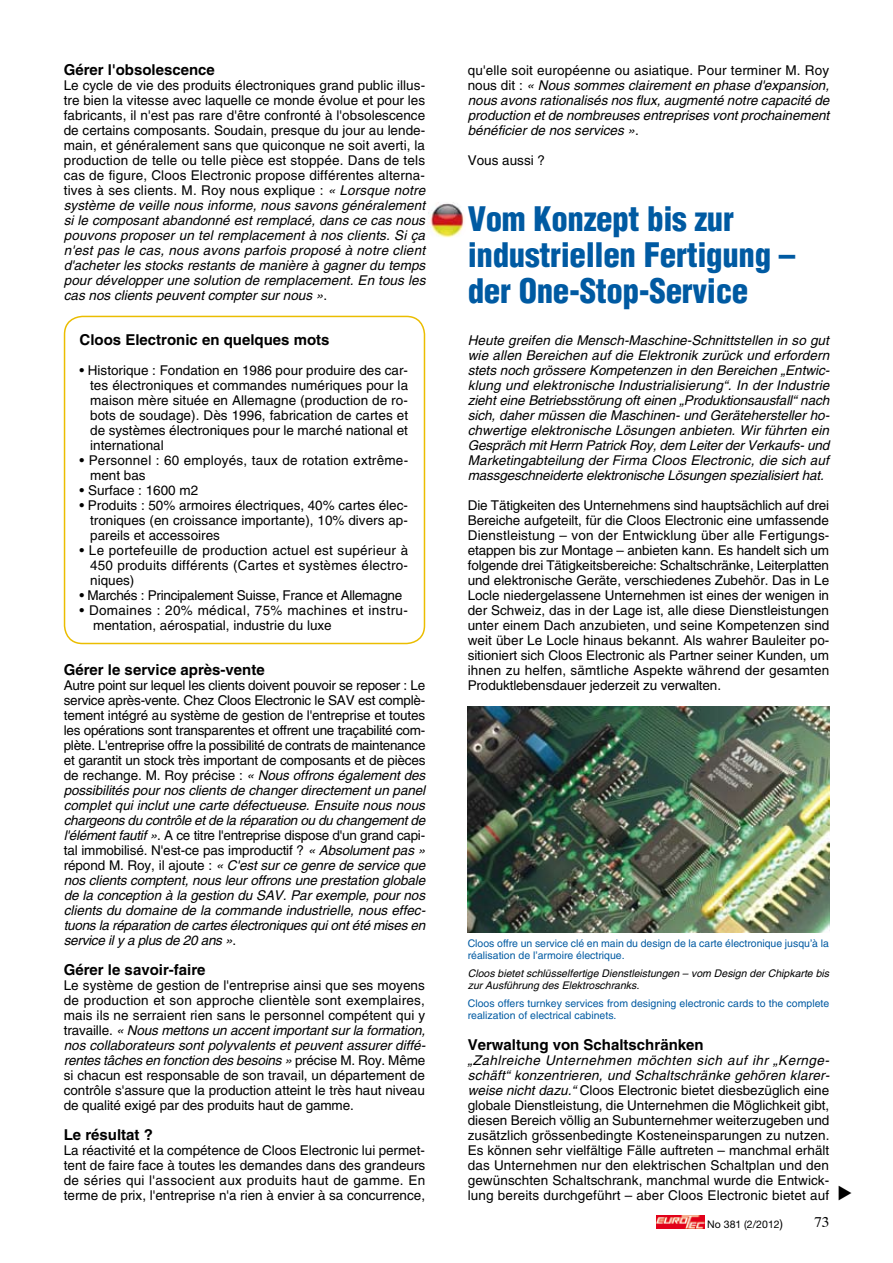
<style>
.page{position:relative;width:893px;height:1263px;background:#fff}
.page>*{position:absolute;margin:0;border:0;box-sizing:border-box;transform-origin:0 0}
.t1{font:900 condensed 33px/36px "Helvetica";letter-spacing:-.01em;color:#005aa2}
.t2{font:700 15px "Helvetica";color:#000}
.t3{font:13.5px/15px "Helvetica";color:#000;text-align:justify}
.t4{font:italic 13.5px/15px "Helvetica";letter-spacing:-.01em;color:#000;text-align:justify}
.t5{font:13.5px "Helvetica";letter-spacing:-.02em;color:#000}
.t6{font:10.5px/12px "Helvetica";color:#005aa2}
.t7{font:italic 10.5px/12px "Helvetica";color:#000}
.t8{font:10.5px "Helvetica Neue";color:#000}
.s1{font-style:italic}
.s2{font-style:normal}
.s3{font-size:12px}
</style>
<div class="page">
<svg style="left:656px;top:1215px;width:1px;height:13px"></svg>
<img style="left:657px;top:1215px;width:47px;height:13px">
<div style="left:64px;top:316px;width:361px;height:328px;border:2px solid #ebbd00;border-radius:18px"></div>
<img style="left:468px;top:707px;width:361px;height:225px">
<img style="left:428px;top:202px;width:37px;height:36px">
<p class="t2" style="left:64px;top:60px;width:153px">Gérer l'obsolescence</p>
<p class="t3" style="left:64px;top:78px;width:363px">Le cycle de vie des produits électroniques grand public illus&shy;tre bien la vitesse avec laquelle ce monde évolue et pour les fabricants, il n'est pas rare d'être confronté à l'obsolescence de certains composants. Soudain, presque du jour au lende&shy;main, et généralement sans que quiconque ne soit averti, la production de telle ou telle pièce est stoppée. Dans de tels cas de figure, Cloos Electronic propose différentes alterna&shy;tives à ses clients. M. Roy nous explique : <span class="s1">« Lorsque notre système de veille nous informe, nous savons généralement si le composant abandonné est remplacé, dans ce cas nous pouvons proposer un tel remplacement à nos clients. Si ça n'est pas le cas, nous avons parfois proposé à notre client d'acheter les stocks restants de manière à gagner du temps pour développer une solution de remplacement. En tous les cas nos clients peuvent compter sur nous »</span>.</p>
<p class="t2" style="left:80px;top:330px;width:252px">Cloos Electronic en quelques mots</p>
<p class="t3" style="left:90px;top:363px;width:320px;text-indent:-11px">• Historique : Fondation en 1986 pour produire des car&shy;tes électroniques et commandes numériques pour la maison mère située en Allemagne (production de ro&shy;bots de soudage). Dès 1996, fabrication de cartes et de systèmes électroniques pour le marché national et international</p>
<p class="t3" style="left:90px;top:453px;width:319px;text-indent:-11px">• Personnel : 60 employés, taux de rotation extrême&shy;ment bas</p>
<p class="t3" style="left:80px;top:483px;width:120px">• Surface : 1600 m2</p>
<p class="t3" style="left:90px;top:498px;width:319px;text-indent:-11px">• Produits : 50% armoires électriques, 40% cartes élec&shy;troniques (en croissance importante), 10% divers ap&shy;pareils et accessoires</p>
<p class="t3" style="left:90px;top:543px;width:320px;text-indent:-11px">• Le portefeuille de production actuel est supérieur à 450 produits différents (Cartes et systèmes électro&shy;niques)</p>
<p class="t5" style="left:80px;top:587px;width:324px">• Marchés : Principalement Suisse, France et Allemagne</p>
<p class="t3" style="left:93px;top:603px;width:316px;text-indent:-14px">• Domaines : 20% médical, 75% machines et instru&shy;mentation, aérospatial, industrie du luxe</p>
<p class="t2" style="left:64px;top:660px;width:202px">Gérer le service après-vente</p>
<p class="t4" style="left:64px;top:678px;width:363px"><span class="s2">Autre point sur lequel les clients doivent pouvoir se reposer : Le service après-vente. Chez Cloos Electronic le SAV est complè&shy;tement intégré au système de gestion de l'entreprise et toutes les opérations sont transparentes et offrent une traçabilité com&shy;plète. L'entreprise offre la possibilité de contrats de maintenance et garantit un stock très important de composants et de pièces de rechange. M. Roy précise :</span> « Nous offrons également des possibilités pour nos clients de changer directement un panel complet qui inclut une carte défectueuse. Ensuite nous nous chargeons du contrôle et de la réparation ou du changement de l'élément fautif »<span class="s2">. A ce titre l'entreprise dispose d'un grand capi&shy;tal immobilisé. N'est-ce pas improductif ?</span> « Absolument pas » <span class="s2">répond M. Roy, il ajoute :</span> « C'est sur ce genre de service que nos clients comptent, nous leur offrons une prestation globale de la conception à la gestion du SAV. Par exemple, pour nos clients du domaine de la commande industrielle, nous effec&shy;tuons la réparation de cartes électroniques qui ont été mises en service il y a plus de 20 ans »<span class="s2">.</span></p>
<p class="t2" style="left:64px;top:960px;width:143px">Gérer le savoir-faire</p>
<p class="t3" style="left:64px;top:978px;width:363px">Le système de gestion de l'entreprise ainsi que ses moyens de production et son approche clientèle sont exemplaires, mais ils ne serraient rien sans le personnel compétent qui y travaille. <span class="s1">« Nous mettons un accent important sur la formation, nos collaborateurs sont polyvalents et peuvent assurer diffé&shy;rentes tâches en fonction des besoins »</span> précise M. Roy. Même si chacun est responsable de son travail, un département de contrôle s'assure que la production atteint le très haut niveau de qualité exigé par des produits haut de gamme.</p>
<p class="t2" style="left:64px;top:1125px;width:91px">Le résultat ?</p>
<p class="t3" style="left:64px;top:1143px;width:363px">La réactivité et la compétence de Cloos Electronic lui permet&shy;tent de faire face à toutes les demandes dans des grandeurs de séries qui l'associent aux produits haut de gamme. En terme de prix, l'entreprise n'a rien à envier à sa concurrence,</p>
<p class="t4" style="left:468px;top:63px;width:363px"><span class="s2">qu'elle soit européenne ou asiatique. Pour terminer M. Roy nous dit :</span> « Nous sommes clairement en phase d'expansion, nous avons rationalisés nos flux, augmenté notre capacité de production et de nombreuses entreprises vont prochainement bénéficier de nos services »<span class="s2">.</span></p>
<p class="t3" style="left:468px;top:153px;width:79px">Vous aussi ?</p>
<h1 class="t1" style="left:468px;top:200px;width:329px">Vom Konzept bis zur industriellen Fertigung – der One-Stop-Service</h1>
<p class="t4" style="left:468px;top:333px;width:363px">Heute greifen die Mensch-Maschine-Schnittstellen in so gut wie allen Bereichen auf die Elektronik zurück und erfordern stets noch grössere Kompetenzen in den Bereichen „Entwic&shy;klung und elektronische Industrialisierung“. In der Industrie zieht eine Betriebsstörung oft einen „Produktionsausfall“ nach sich, daher müssen die Maschinen- und Gerätehersteller ho&shy;chwertige elektronische Lösungen anbieten. Wir führten ein Gespräch mit Herrn Patrick Roy, dem Leiter der Verkaufs- und Marketingabteilung der Firma Cloos Electronic, die sich auf massgeschneiderte elektronische Lösungen spezialisiert hat.</p>
<p class="t3" style="left:468px;top:498px;width:363px">Die Tätigkeiten des Unternehmens sind hauptsächlich auf drei Bereiche aufgeteilt, für die Cloos Electronic eine umfassende Dienstleistung – von der Entwicklung über alle Fertigungs&shy;etappen bis zur Montage – anbieten kann. Es handelt sich um folgende drei Tätigkeitsbereiche: Schaltschränke, Leiterplatten und elektronische Geräte, verschiedenes Zubehör. Das in Le Locle niedergelassene Unternehmen ist eines der wenigen in der Schweiz, das in der Lage ist, alle diese Dienstleistungen unter einem Dach anzubieten, und seine Kompetenzen sind weit über Le Locle hinaus bekannt. Als wahrer Bauleiter po&shy;sitioniert sich Cloos Electronic als Partner seiner Kunden, um ihnen zu helfen, sämtliche Aspekte während der gesamten Produktlebensdauer jederzeit zu verwalten.</p>
<p class="t6" style="left:468px;top:937px;width:363px">Cloos offre un service clé en main du design de la carte électronique jusqu’à la réalisation de l’armoire électrique.</p>
<p class="t7" style="left:468px;top:967px;width:363px">Cloos bietet schlüsselfertige Dienstleistungen – vom Design der Chipkarte bis zur Ausführung des Elektroschranks.</p>
<p class="t6" style="left:468px;top:997px;width:363px">Cloos offers turnkey services from designing electronic cards to the complete realization of electrical cabinets.</p>
<p class="t2" style="left:468px;top:1035px;width:237px">Verwaltung von Schaltschränken</p>
<p class="t3" style="left:468px;top:1053px;width:363px"><span class="s1">„Zahlreiche Unternehmen möchten sich auf ihr „Kernge&shy;schäft“ konzentrieren, und Schaltschränke gehören klarer&shy;weise nicht dazu.“</span> Cloos Electronic bietet diesbezüglich eine globale Dienstleistung, die Unternehmen die Möglichkeit gibt, diesen Bereich völlig an Subunternehmer weiterzugeben und zusätzlich grössenbedingte Kosteneinsparungen zu nutzen.<br>Es können sehr vielfältige Fälle auftreten – manchmal erhält das Unternehmen nur den elektrischen Schaltplan und den gewünschten Schaltschrank, manchmal wurde die Entwick&shy;lung bereits durchgeführt – aber Cloos Electronic bietet auf</p>
<p class="t8" style="left:707px;top:1218px;width:77px">No 381 (2/2012<span class="s3">)</span></p>
</div>
